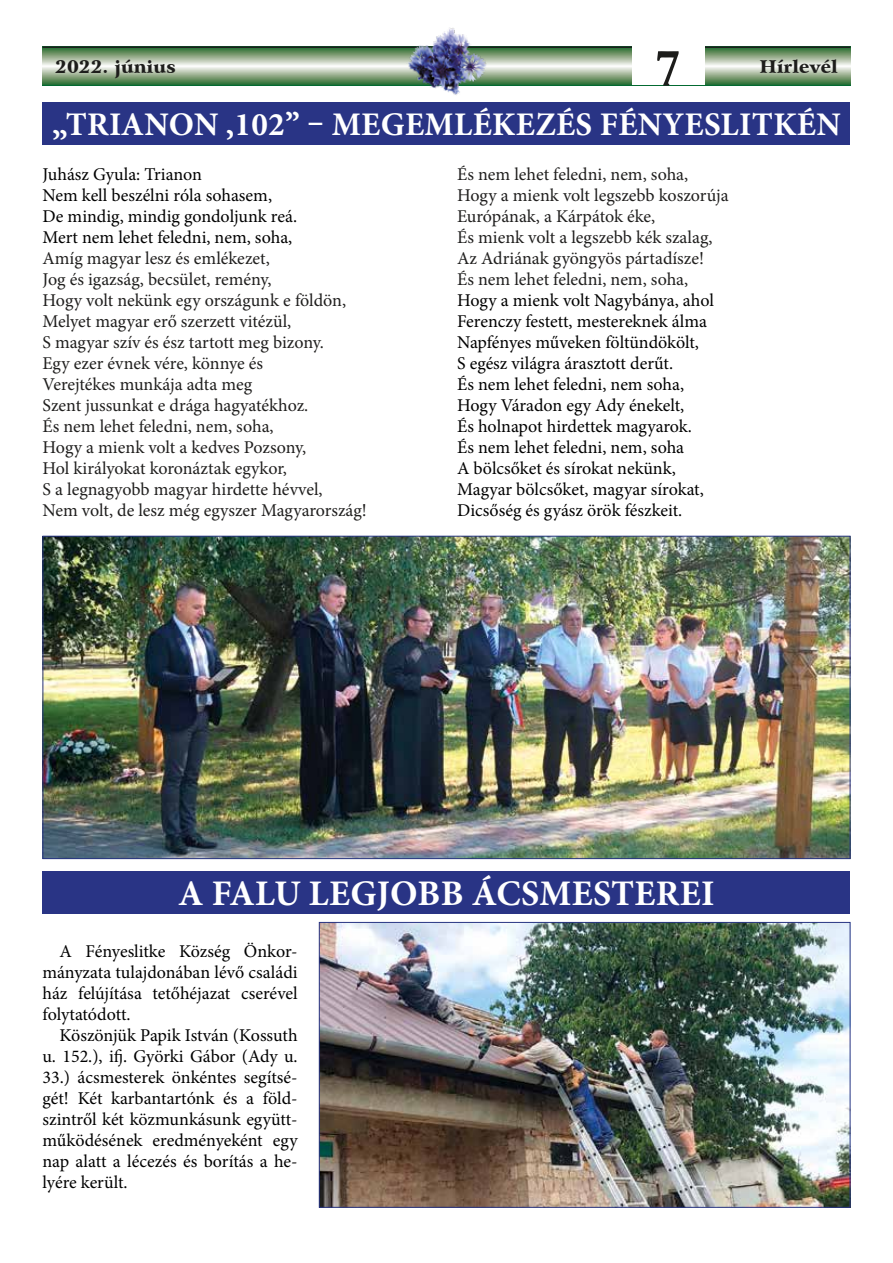
<style>
.page{position:relative;width:893px;height:1263px;background:#fff}
.page>*{position:absolute;margin:0;border:0;box-sizing:border-box;transform-origin:0 0}
.t1{font:700 54px "Garamond";color:#1d1d1b}
.t2{font:700 36px "Minion Pro";letter-spacing:.01em;color:#fff}
.t3{font:700 33px "Minion Pro";letter-spacing:.01em;color:#fff}
.t4{font:18px/21px "Minion Pro";color:#000}
.t5{font:18px/21px "Minion Pro";color:#201f1e}
.t6{font:18px "Arrus Blk HU Normal";color:#1d1d1b}
</style>
<div class="page">
<svg style="left:43px;top:48px;width:807px;height:37px;background:#94b090"></svg>
<hr style="left:43px;top:46px;width:807px;height:2px;background:#1d1d1b">
<div style="left:632px;top:43px;width:72px;height:42px;background:#fff"></div>
<img style="left:406px;top:27px;width:81px;height:68px">
<div style="left:43px;top:102px;width:807px;height:43px;background:#293485"></div>
<div style="left:43px;top:871px;width:807px;height:42px;background:#293485"></div>
<img style="left:45px;top:538px;width:803px;height:319px">
<img style="left:321px;top:924px;width:527px;height:282px">
<div style="left:319px;top:922px;width:531px;height:286px;border:1px solid #283583"></div>
<p class="t6" style="left:55px;top:55px;width:122px">2022. június</p>
<h1 class="t1" style="left:655px;top:31px;width:27px">7</h1>
<p class="t6" style="left:760px;top:55px;width:79px">Hírlevél</p>
<h3 class="t3" style="left:52px;top:102px;width:790px">„TRIANON ‚102” – MEGEMLÉKEZÉS FÉNYESLITKÉN</h3>
<p class="t4" style="left:43px;top:164px;width:256px">Juhász Gyula: Trianon<br>Nem kell beszélni róla sohasem,<br>De mindig, mindig gondoljunk reá.<br>Mert nem lehet feledni, nem, soha,</p>
<p class="t5" style="left:43px;top:248px;width:326px">Amíg magyar lesz és emlékezet,<br>Jog és igazság, becsület, remény,<br>Hogy volt nekünk egy országunk e földön, Melyet magyar erő szerzett vitézül,<br>S magyar szív és ész tartott meg bizony.<br>Egy ezer évnek vére, könnye és<br>Verejtékes munkája adta meg<br>Szent jussunkat e drága hagyatékhoz.<br>És nem lehet feledni, nem, soha,<br>Hogy a mienk volt a kedves Pozsony,<br>Hol királyokat koronáztak egykor,<br>S a legnagyobb magyar hirdette hévvel,<br>Nem volt, de lesz még egyszer Magyarország!</p>
<p class="t5" style="left:457px;top:164px;width:273px">És nem lehet feledni, nem, soha,<br>Hogy a mienk volt legszebb koszorúja<br>Európának, a Kárpátok éke,<br>És mienk volt a legszebb kék szalag,<br>Az Adriának gyöngyös pártadísze!<br>És nem lehet feledni, nem, soha,</p>
<p class="t4" style="left:457px;top:290px;width:258px">Hogy a mienk volt Nagybánya, ahol<br>Ferenczy festett, mestereknek álma<br>Napfényes műveken föltündökölt,<br>S egész világra árasztott derűt.<br>És nem lehet feledni, nem soha,<br>Hogy Váradon egy Ady énekelt,<br>És holnapot hirdettek magyarok.<br>És nem lehet feledni, nem, soha<br>A bölcsőket és sírokat nekünk,<br>Magyar bölcsőket, magyar sírokat,<br>Dicsőség és gyász örök fészkeit.</p>
<h2 class="t2" style="left:178px;top:868px;width:538px">A FALU LEGJOBB ÁCSMESTEREI</h2>
<p class="t4" style="left:43px;top:941px;width:257px;text-align:justify;text-indent:17px">A Fényeslitke Község Önkor&shy;mányzata tulajdonában lévő családi ház felújítása tetőhéjazat cserével folytatódott.</p>
<p class="t4" style="left:43px;top:1025px;width:257px;text-align:justify;text-indent:17px">Köszönjük Papik István (Kossuth u. 152.), ifj. Györki Gábor (Ady u.<br>33.) ácsmesterek önkéntes segítsé&shy;gét! Két karbantartónk és a föld&shy;szintről két közmunkásunk együtt&shy;működésének eredményeként egy nap alatt a lécezés és borítás a he&shy;lyére került.</p>
</div>
